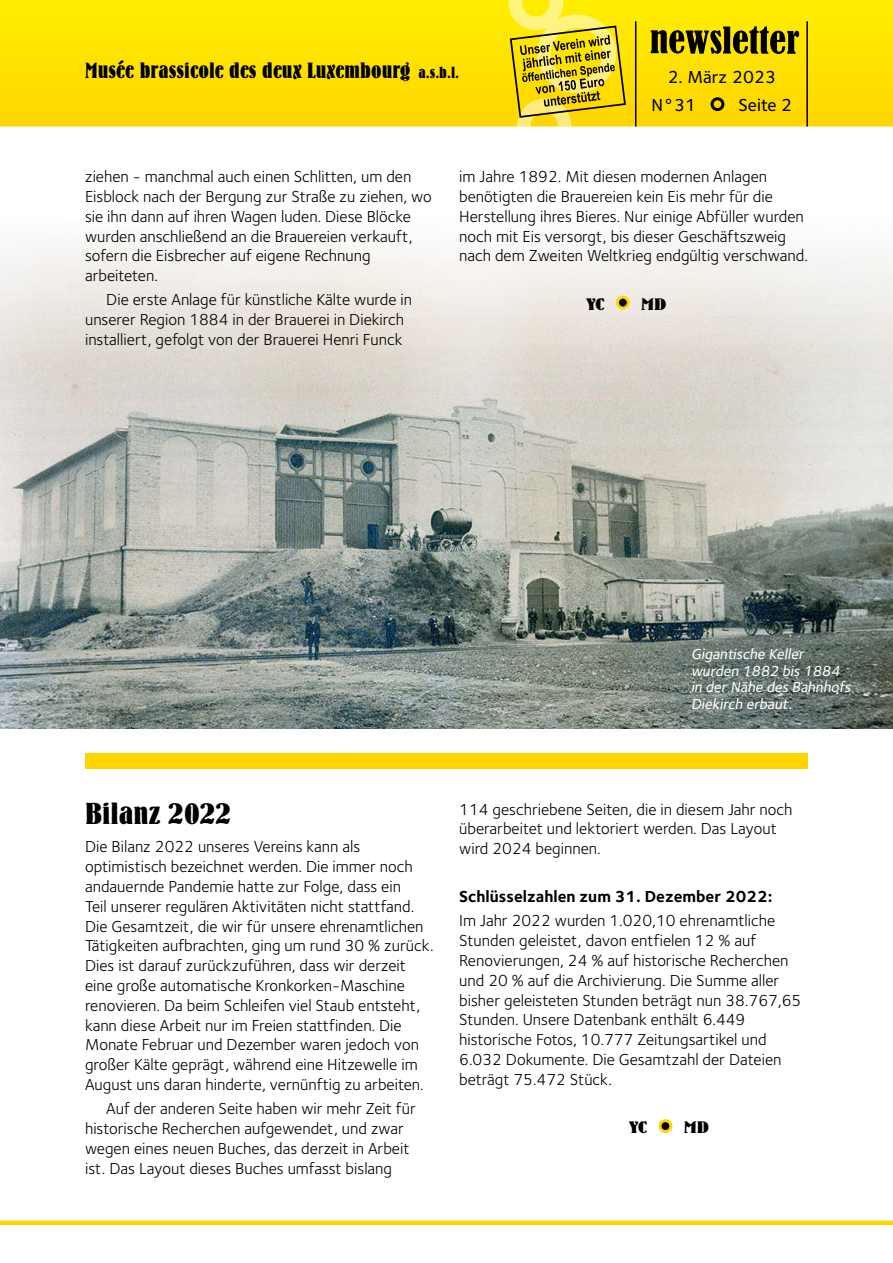
<style>
.page{position:relative;width:893px;height:1263px;background:#fff}
.page>*{position:absolute;margin:0;border:0;box-sizing:border-box;transform-origin:0 0}
.t1{font:30px "Bernhard Bold Condensed BT";color:#000;scale:1.15 1}
.t2{font:21.75px "Bernhard Bold Condensed BT";color:#000;scale:1.1 1}
.t3{font:18px/28.5px "Foundry Sterling Medium CE";color:#000}
.t4{font:16.5px/19.8px "Foundry Sterling Book CE";color:#000}
.t5{font:16.5px "Foundry Sterling Bold CE";color:#000}
.t6{font:16.5px "Bernhard Bold Condensed BT";letter-spacing:-.01em;color:#000;scale:1.5 1}
.t7{font:italic 15px/16.5px "Foundry Sterling Medium CE";color:#fff}
.s1{font-size:15.75px;color:#ffd500}
</style>
<div class="page">
<svg style="left:0;top:0;width:893px;height:126px;background:#fee100"></svg>
<svg style="left:651px;top:26px;width:148px;height:28px;background:#7d7100"></svg>
<div style="left:712px;top:99px;width:11px;height:11px;background:#ffd500;border-radius:50%"></div>
<div style="left:711px;top:97px;width:13px;height:14px;border:3px solid #000;border-radius:50%"></div>
<div style="left:0;top:1220px;width:893px;height:5px;background:#ffd500"></div>
<hr style="left:806px;top:21px;width:2px;height:105px;background:#000">
<svg style="left:508px;top:0;width:129px;height:126px;background:#dbc51e"></svg>
<img style="left:0;top:404px;width:893px;height:324px">
<div style="left:0;top:208px;width:893px;height:196px;background:linear-gradient(to bottom,#fff,#d7d1c7)"></div>
<div style="left:617px;top:297px;width:11px;height:11px;background:#000;border-radius:50%"></div>
<div style="left:616px;top:296px;width:14px;height:13px;border:3px solid #ffd500;border-radius:50%"></div>
<div style="left:660px;top:1121px;width:11px;height:10px;background:#000;border-radius:50%"></div>
<div style="left:658px;top:1119px;width:14px;height:14px;border:3px solid #ffd500;border-radius:50%"></div>
<div style="left:85px;top:753px;width:723px;height:15px;background:#ffd500"></div>
<h2 class="t2" style="left:85px;top:58px;width:342px">Musée brassicole des deux Luxembourg <span class="s1">a.s.b.l.</span></h2>
<p class="t3" style="left:651px;top:63px;width:126px;text-indent:16px">2. März 2023<br>N°31</p>
<p class="t3" style="left:738px;top:91px;width:55px">Seite 2</p>
<p class="t4" style="left:85px;top:167px;width:348px">ziehen - manchmal auch einen Schlitten, um den Eisblock nach der Bergung zur Straße zu ziehen, wo sie ihn dann auf ihren Wagen luden. Diese Blöcke wurden anschließend an die Brauereien verkauft, sofern die Eisbrecher auf eigene Rechnung arbeiteten.</p>
<p class="t4" style="left:85px;top:290px;width:329px;text-indent:21px">Die erste Anlage für künstliche Kälte wurde in unserer Region 1884 in der Brauerei in Diekirch installiert, gefolgt von der Brauerei Henri Funck</p>
<p class="t4" style="left:459px;top:167px;width:350px">im Jahre 1892. Mit diesen modernen Anlagen benötigten die Brauereien kein Eis mehr für die Herstellung ihres Bieres. Nur einige Abfüller wurden noch mit Eis versorgt, bis dieser Geschäftszweig nach dem Zweiten Weltkrieg endgültig verschwand.</p>
<p class="t6" style="left:587px;top:294px;width:13px">YC</p>
<p class="t6" style="left:641px;top:294px;width:19px">MD</p>
<p class="t7" style="left:691px;top:646px;width:164px">Gigantische Keller wurden 1882 bis 1884 in der Nähe des Bahnhofs<br>Diekirch erbaut.</p>
<h1 class="t1" style="left:85px;top:795px;width:129px">Bilanz 2022</h1>
<p class="t4" style="left:85px;top:837px;width:350px">Die Bilanz 2022 unseres Vereins kann als optimistisch bezeichnet werden. Die immer noch andauernde Pandemie hatte zur Folge, dass ein<br>Teil unserer regulären Aktivitäten nicht stattfand.<br>Die Gesamtzeit, die wir für unsere ehrenamtlichen Tätigkeiten aufbrachten, ging um rund 30 % zurück.<br>Dies ist darauf zurückzuführen, dass wir derzeit eine große automatische Kronkorken-Maschine renovieren. Da beim Schleifen viel Staub entsteht, kann diese Arbeit nur im Freien stattfinden. Die Monate Februar und Dezember waren jedoch von großer Kälte geprägt, während eine Hitzewelle im August uns daran hinderte, vernünftig zu arbeiten.</p>
<p class="t4" style="left:85px;top:1099px;width:332px;text-indent:21px">Auf der anderen Seite haben wir mehr Zeit für historische Recherchen aufgewendet, und zwar wegen eines neuen Buches, das derzeit in Arbeit ist. Das Layout dieses Buches umfasst bislang</p>
<p class="t4" style="left:459px;top:799px;width:335px">114 geschriebene Seiten, die in diesem Jahr noch überarbeitet und lektoriert werden. Das Layout wird 2024 beginnen.</p>
<p class="t5" style="left:459px;top:886px;width:315px">Schlüsselzahlen zum 31. Dezember 2022:</p>
<p class="t4" style="left:459px;top:911px;width:344px">Im Jahr 2022 wurden 1.020,10 ehrenamtliche Stunden geleistet, davon entfielen 12 % auf Renovierungen, 24 % auf historische Recherchen und 20 % auf die Archivierung. Die Summe aller bisher geleisteten Stunden beträgt nun 38.767,65<br>Stunden. Unsere Datenbank enthält 6.449 historische Fotos, 10.777 Zeitungsartikel und 6.032 Dokumente. Die Gesamtzahl der Dateien beträgt 75.472 Stück.</p>
<p class="t6" style="left:629px;top:1117px;width:13px">YC</p>
<p class="t6" style="left:684px;top:1117px;width:19px">MD</p>
</div>
